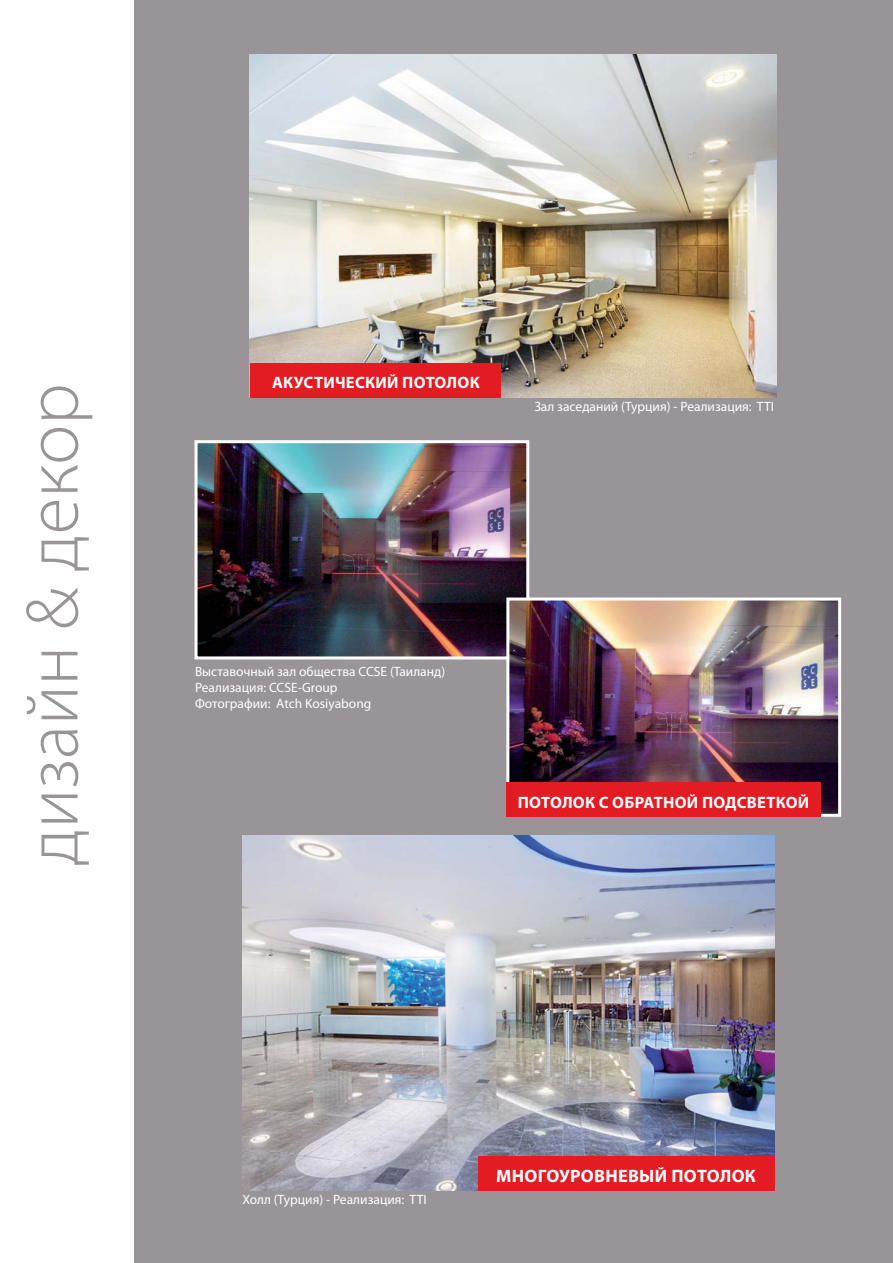
<style>
.page{position:relative;width:893px;height:1263px;background:#fff}
.page>*{position:absolute;margin:0;border:0;box-sizing:border-box;transform-origin:0 0}
.t1{font:300 75px "Myriad Pro";color:#989498}
.t2{font:700 18px "Myriad Pro";letter-spacing:.02em;color:#fff}
.t3{font:700 16.5px "Myriad Pro";letter-spacing:.02em;color:#fff}
.t4{font:13.5px/16.2px "Myriad Pro";color:#fff}
</style>
<div class="page">
<div style="left:135px;top:0;width:758px;height:1263px;background:#989498"></div>
<img style="left:242px;top:836px;width:532px;height:354px">
<img style="left:250px;top:54px;width:526px;height:343px">
<div style="left:478px;top:1156px;width:296px;height:34px;background:#e31b23"></div>
<div style="left:251px;top:363px;width:250px;height:34px;background:#e31b23"></div>
<img style="left:199px;top:444px;width:326px;height:211px">
<div style="left:195px;top:440px;width:334px;height:219px;border:3px solid #fff"></div>
<img style="left:510px;top:601px;width:327px;height:212px">
<div style="left:506px;top:597px;width:335px;height:220px;border:3px solid #fff"></div>
<div style="left:506px;top:783px;width:315px;height:34px;background:#e31b23"></div>
<h1 class="t1" style="left:8px;top:865px;width:483px;rotate:-90deg">дизайн &amp; декор</h1>
<p class="t3" style="left:272px;top:373px;width:209px">АКУСТИЧЕСКИЙ ПОТОЛОК</p>
<p class="t4" style="left:534px;top:400px;width:241px">Зал заседаний (Турция) - Реализация: TTI</p>
<p class="t4" style="left:195px;top:665px;width:252px">Выставочный зал общества CCSE (Таиланд)<br>Реализация: CCSE-Group<br>Фотографии: Atch Kosiyabong</p>
<p class="t3" style="left:518px;top:792px;width:293px">ПОТОЛОК С ОБРАТНОЙ ПОДСВЕТКОЙ</p>
<p class="t4" style="left:242px;top:1193px;width:186px">Холл (Турция) - Реализация: TTI</p>
<h2 class="t2" style="left:496px;top:1165px;width:261px">МНОГОУРОВНЕВЫЙ ПОТОЛОК</h2>
</div>
